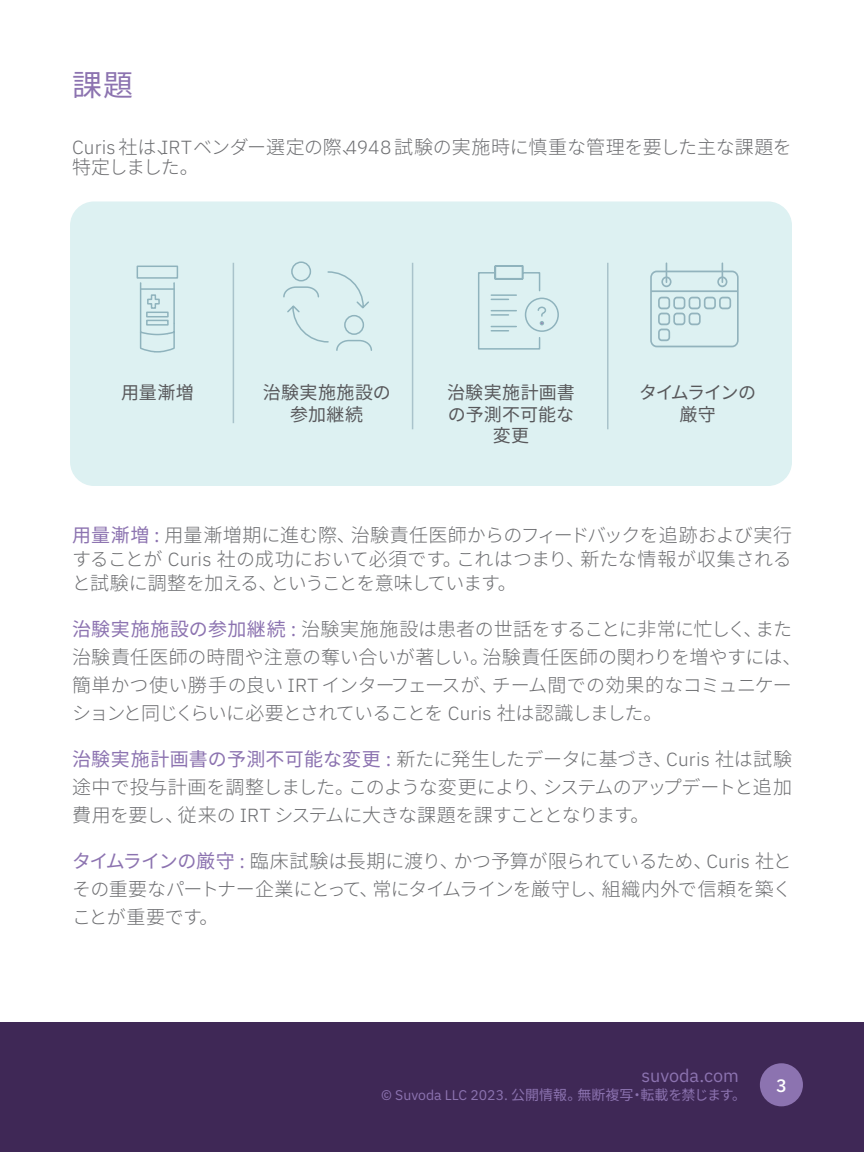
<style>
.page{position:relative;width:864px;height:1152px;background:#fff}
.page>*{position:absolute;margin:0;border:0;box-sizing:border-box;transform-origin:0 0}
.t1{font:30px "Noto Sans CJ Kjp";color:#8c73b0}
.t2{font:300 19px/28px "Noto Sans CJ Kjp";letter-spacing:-.025em;color:#6d6e71;text-align:justify}
.t3{font:18px/21.6px "Noto Sans CJ Kjp";letter-spacing:.01em;color:#58585b;text-align:center}
.t4{font:18px "IBM Plex Sans";color:#8c73b0}
.t5{font:18px/21.6px "Noto Sans CJ Kjp";letter-spacing:-.085em;color:#58585b;text-align:center}
.t6{font:500 18px "IBM Plex Sans";color:#fff}
.t7{font:14px "Noto Sans CJ Kjp";color:#8c73b0}
.s1{font-family:"IBM Plex Sans"}
.s2{font-weight:400;color:#8c73b0}
.s3{font-family:"IBM Plex Sans";font-weight:400;color:#8c73b0}
</style>
<div class="page">
<div style="left:0;top:1022px;width:864px;height:130px;background:#3f2856"></div>
<div style="left:760px;top:1063px;width:43px;height:43px;background:#8c73b0;border-radius:50%"></div>
<div style="left:70px;top:201px;width:722px;height:285px;background:#ddf1f2;border-radius:24px"></div>
<hr style="left:607px;top:263px;width:2px;height:166px;background:#a9c3cb">
<hr style="left:412px;top:263px;width:1px;height:166px;background:#a9c3cb">
<hr style="left:233px;top:263px;width:1px;height:160px;background:#a9c3cb">
<svg style="left:650px;top:262px;width:89px;height:85px"></svg>
<div style="left:525px;top:298px;width:34px;height:34px;border:2px solid #8fb3bd;border-radius:50%"></div>
<svg style="left:478px;top:265px;width:69px;height:85px"></svg>
<svg style="left:283px;top:261px;width:89px;height:90px"></svg>
<svg style="left:139px;top:282px;width:36px;height:71px"></svg>
<div style="left:137px;top:266px;width:41px;height:13px;border:2px solid #8fb3bd"></div>
<hr style="left:141px;top:288px;width:33px;height:2px;background:#8fb3bd">
<h1 class="t1" style="left:72px;top:68px;width:63px">課題</h1>
<p class="t2" style="left:72px;top:138px;width:721px;line-height:20px"><span class="s1">Curis</span> 社は、<span class="s1">IRT</span>ベンダー選定の際、<span class="s1">4948</span>試験の実施時に慎重な管理を要した主な課題を特定しました。</p>
<p class="t3" style="left:121px;top:382px;width:74px">用量漸増</p>
<p class="t3" style="left:263px;top:382px;width:129px">治験実施施設の参加継続</p>
<p class="t3" style="left:447px;top:382px;width:129px">治験実施計画書の予測不可能な変更</p>
<p class="t5" style="left:639px;top:382px;width:118px">タイムラインの厳守</p>
<p class="t2" style="left:72px;top:524px;width:722px;line-height:24px"><span class="s2">用量漸増</span> <span class="s3">:</span> 用量漸増期に進む際、治験責任医師からのフィードバックを追跡および実行することが <span class="s1">Curis</span> 社の成功において必須です。これはつまり、新たな情報が収集されると試験に調整を加える、ということを意味しています。</p>
<p class="t2" style="left:72px;top:616px;width:731px;text-align:left"><span class="s2">治験実施施設の参加継続</span> <span class="s3">:</span> 治験実施施設は患者の世話をすることに非常に忙しく、また治験責任医師の時間や注意の奪い合いが著しい。治験責任医師の関わりを増やすには、簡単かつ使い勝手の良い <span class="s1">IRT</span> インターフェースが、チーム間での効果的なコミュニケーションと同じくらいに必要とされていることを <span class="s1">Curis</span> 社は認識しました。</p>
<p class="t2" style="left:72px;top:746px;width:722px"><span class="s2">治験実施計画書の予測不可能な変更</span> <span class="s3">:</span> 新たに発生したデータに基づき、<span class="s1">Curis</span> 社は試験途中で投与計画を調整しました。このような変更により、システムのアップデートと追加費用を要し、従来の <span class="s1">IRT</span> システムに大きな課題を課すこととなります。</p>
<p class="t2" style="left:72px;top:848px;width:722px"><span class="s2">タイムラインの厳守</span> <span class="s3">:</span> 臨床試験は長期に渡り、かつ予算が限られているため、<span class="s1">Curis</span> 社とその重要なパートナー企業にとって、常にタイムラインを厳守し、組織内外で信頼を築くことが重要です。</p>
<p class="t4" style="left:641px;top:1061px;width:99px">suvoda.com</p>
<p class="t7" style="left:381px;top:1087px;width:366px"><span class="s1">© Suvoda LLC 2023.</span> 公開情報。無断複写・転載を禁じます。</p>
<p class="t6" style="left:776px;top:1071px;width:12px">3</p>
</div>
